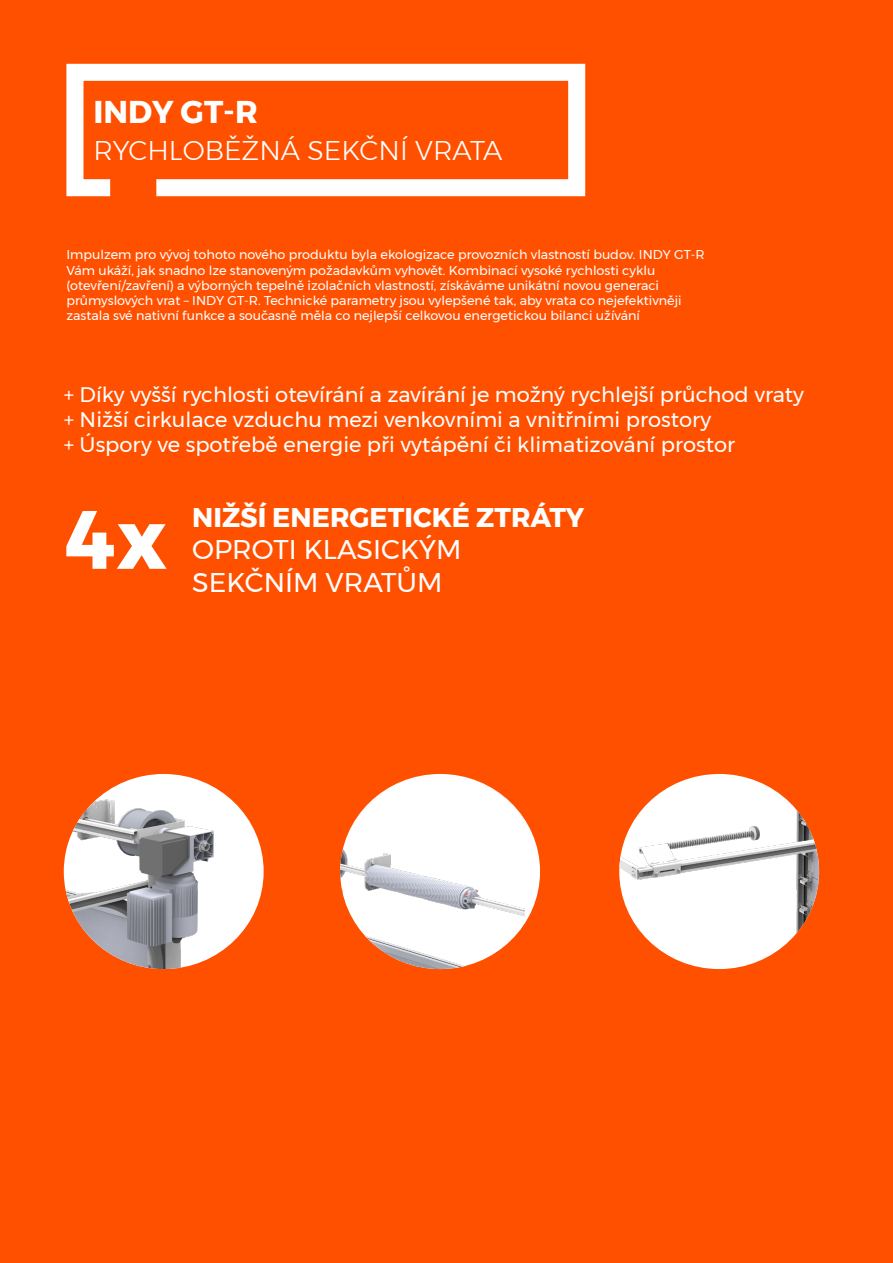
<style>
.page{position:relative;width:893px;height:1263px;background:#ff5000}
.page>*{position:absolute;margin:0;border:0;box-sizing:border-box;transform-origin:0 0}
.t1{font:700 82.5px "Montserrat";color:#fff}
.t2{font:700 31.5px "Montserrat";color:#fff}
.t3{font:27px "Montserrat";color:#fff}
.t4{font:300 27px "Montserrat";color:#fff}
.t5{font:700 27px "Montserrat";color:#fff}
.t6{font:21px "Montserrat";color:#fff}
.t7{font:12.75px/15.3px "Montserrat";color:#fff}
</style>
<div class="page">
<svg style="left:66px;top:63px;width:520px;height:134px"></svg>
<img style="left:64px;top:779px;width:200px;height:190px">
<div style="left:340px;top:774px;width:200px;height:195px;background:#fff;border-radius:50%"></div>
<img style="left:340px;top:781px;width:185px;height:188px">
<img style="left:619px;top:774px;width:200px;height:195px">
<p class="t2" style="left:94px;top:86px;width:166px">INDY GT-R</p>
<p class="t4" style="left:94px;top:131px;width:410px">RYCHLOBĚŽNÁ SEKČNÍ VRATA</p>
<p class="t7" style="left:66px;top:247px;width:640px">Impulzem pro vývoj tohoto nového produktu byla ekologizace provozních vlastností budov. INDY GT-R Vám ukáží, jak snadno lze stanoveným požadavkům vyhovět. Kombinací vysoké rychlosti cyklu (otevření/zavření) a výborných tepelně izolačních vlastností, získáváme unikátní novou generaci průmyslových vrat – INDY GT-R. Technické parametry jsou vylepšené tak, aby vrata co nejefektivněji zastala své nativní funkce a současně měla co nejlepší celkovou energetickou bilanci užívání</p>
<p class="t6" style="left:64px;top:378px;width:742px">+ Díky vyšší rychlosti otevírání a zavírání je možný rychlejší průchod vraty</p>
<p class="t6" style="left:64px;top:403px;width:649px">+ Nižší cirkulace vzduchu mezi venkovními a vnitřními prostory</p>
<p class="t6" style="left:64px;top:429px;width:673px">+ Úspory ve spotřebě energie při vytápění či klimatizování prostor</p>
<p class="t1" style="left:66px;top:473px;width:102px">4x</p>
<p class="t5" style="left:192px;top:496px;width:394px">NIŽŠÍ ENERGETICKÉ ZTRÁTY</p>
<p class="t3" style="left:192px;top:529px;width:271px">OPROTI KLASICKÝM</p>
<p class="t3" style="left:192px;top:561px;width:252px">SEKČNÍM VRATŮM</p>
</div>
